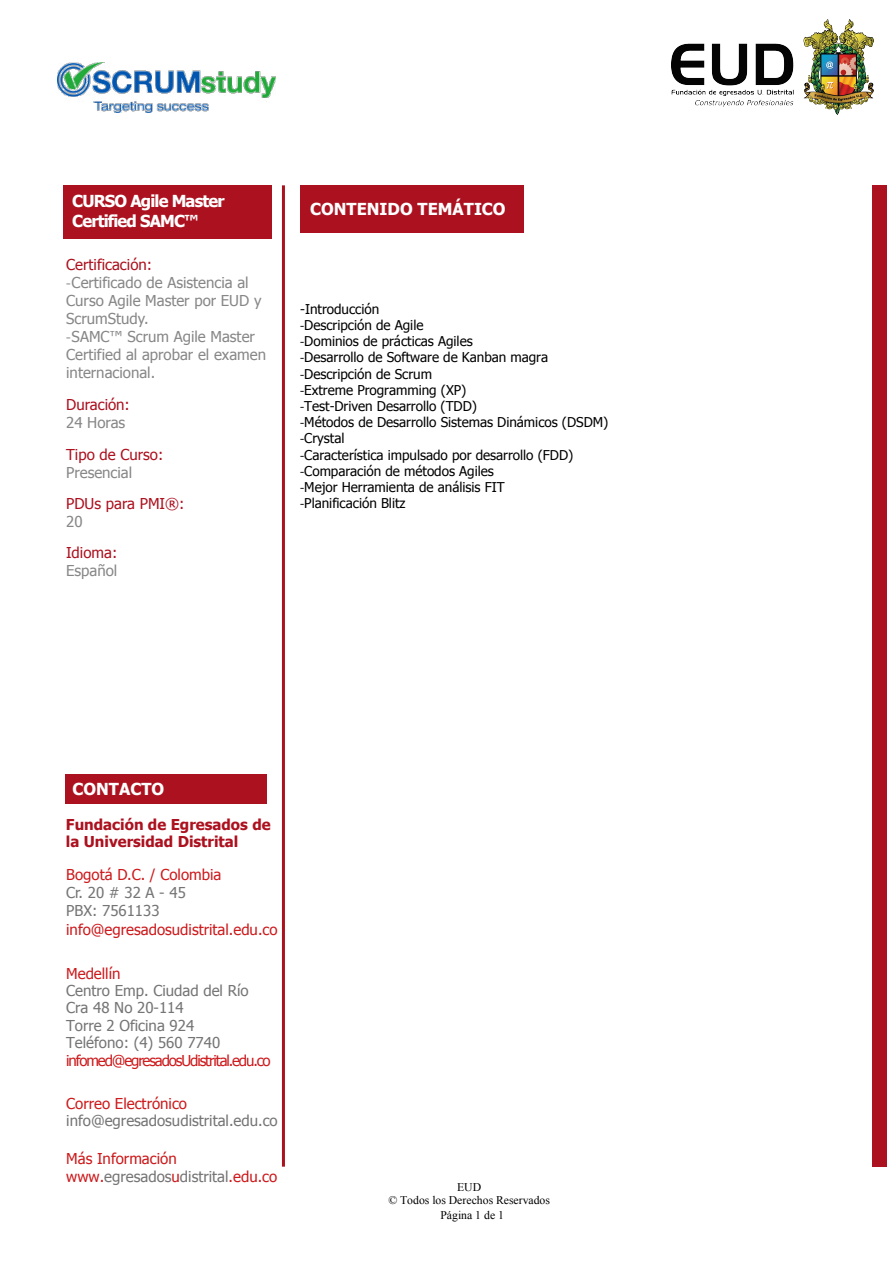
<style>
.page{position:relative;width:893px;height:1263px;background:#fff}
.page>*{position:absolute;margin:0;border:0;box-sizing:border-box;transform-origin:0 0}
.t1{font:700 16.5px/19.8px "Tahoma";letter-spacing:-.05em;color:#fff}
.t2{font:700 16.5px "Tahoma";color:#fff}
.t3{font:15px/18px "Tahoma";color:#878787}
.t4{font:15px/17.4px "Tahoma";color:#767576}
.t5{font:15px/18.1px "Tahoma";color:#cd1a1c}
.t6{font:700 15px/16.5px "Tahoma";color:#ac111f}
.t7{font:15px "Tahoma";color:#ac111f}
.t8{font:15px "Tahoma";letter-spacing:-.075em;color:#cd1a1c}
.t9{font:13.5px/16.2px "Tahoma";letter-spacing:-.005em;color:#000}
.t10{font:11.7px/13.5px "Times New Roman";color:#000;text-align:center}
.s1{color:#ac111f}
.s2{font-family:"Myriad Pro"}
.s3{color:#767576}
</style>
<div class="page">
<hr style="left:282px;top:185px;width:3px;height:982px;background:#ac111f">
<div style="left:300px;top:185px;width:223px;height:47px;background:#ac111f"></div>
<div style="left:872px;top:185px;width:15px;height:982px;background:#ac111f"></div>
<div style="left:65px;top:774px;width:202px;height:30px;background:#ac111f"></div>
<div style="left:64px;top:185px;width:208px;height:53px;background:#ac111f"></div>
<img style="left:58px;top:63px;width:218px;height:49px">
<img style="left:671px;top:20px;width:202px;height:94px">
<p class="t1" style="left:72px;top:190px;width:154px">CURSO Agile Master<br>Certified SAMC™</p>
<p class="t3" style="left:66px;top:255px;width:201px"><span class="s1">Certificación:<br></span><span class="s2">-</span>Certificado de Asistencia al<br>Curso Agile Master por EUD y<br>ScrumStudy.<br><span class="s2">-</span>SAMC™ Scrum Agile Master<br>Certified al aprobar el examen internacional.</p>
<p class="t7" style="left:66px;top:394px;width:65px">Duración:</p>
<p class="t3" style="left:66px;top:413px;width:61px">24 Horas</p>
<p class="t7" style="left:66px;top:444px;width:99px">Tipo de Curso:</p>
<p class="t3" style="left:66px;top:463px;width:68px">Presencial</p>
<p class="t7" style="left:66px;top:494px;width:120px">PDUs para PMI®:</p>
<p class="t3" style="left:66px;top:512px;width:18px">20</p>
<p class="t7" style="left:66px;top:542px;width:53px">Idioma:</p>
<p class="t3" style="left:66px;top:561px;width:53px">Español</p>
<p class="t2" style="left:310px;top:197px;width:197px">CONTENIDO TEMÁTICO</p>
<p class="t9" style="left:300px;top:300px;width:310px">-Introducción<br><span class="s2">-</span>Descripción de Agile<br><span class="s2">-</span>Dominios de prácticas Agiles<br><span class="s2">-</span>Desarrollo de Software de Kanban magra <span class="s2">-</span>Descripción de Scrum<br><span class="s2">-</span>Extreme Programming (XP)<br><span class="s2">-</span>Test-Driven Desarrollo (TDD)<br><span class="s2">-</span>Métodos de Desarrollo Sistemas Dinámicos (DSDM) <span class="s2">-</span>Crystal<br><span class="s2">-</span>Característica impulsado por desarrollo (FDD) <span class="s2">-</span>Comparación de métodos Agiles<br><span class="s2">-</span>Mejor Herramienta de análisis FIT<br><span class="s2">-</span>Planificación Blitz</p>
<p class="t2" style="left:73px;top:777px;width:93px">CONTACTO</p>
<p class="t6" style="left:66px;top:815px;width:206px">Fundación de Egresados de la Universidad Distrital</p>
<p class="t5" style="left:66px;top:865px;width:157px">Bogotá D.C. / Colombia</p>
<p class="t4" style="left:66px;top:883px;width:121px;line-height:18.3px">Cr. 20 # 32 A - 45<br>PBX: 7561133</p>
<p class="t5" style="left:66px;top:919px;width:213px">info@egresadosudistrital.edu.co</p>
<p class="t5" style="left:66px;top:963px;width:56px">Medellín</p>
<p class="t4" style="left:66px;top:981px;width:184px">Centro Emp. Ciudad del Río<br>Cra 48 No 20-114<br>Torre 2 Oficina 924<br>Teléfono: (4) 560 7740</p>
<p class="t8" style="left:66px;top:1050px;width:206px">infomed@egresadosUdistrital.edu.co</p>
<p class="t5" style="left:66px;top:1094px;width:122px">Correo Electrónico</p>
<p class="t4" style="left:66px;top:1111px;width:213px">info@egresadosudistrital.edu.co</p>
<p class="t5" style="left:66px;top:1148px;width:213px">Más Información www.<span class="s3">egresados</span>u<span class="s3">distrital</span>.edu.co</p>
<p class="t10" style="left:388px;top:1180px;width:163px">EUD<br>© Todos los Derechos Reservados</p>
<p class="t10" style="left:440px;top:1208px;width:65px">Página 1 de 1</p>
</div>
